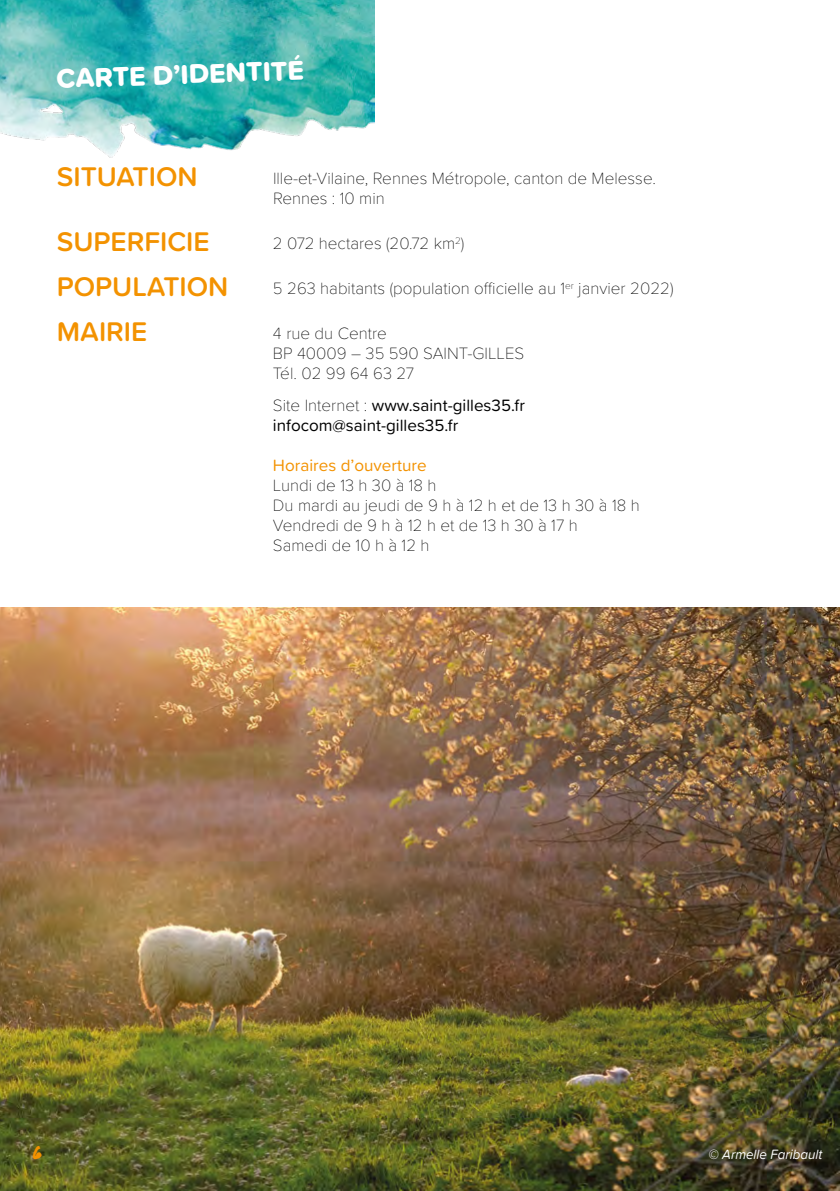
<style>
.page{position:relative;width:840px;height:1191px;background:#fff}
.page>*{position:absolute;margin:0;border:0;box-sizing:border-box;transform-origin:0 0}
.t1{font:600 28px "Proxima Soft";color:#f39200}
.t2{font:28px "Proxima Soft Extrabld";color:#fff}
.t3{font:18px "Permanent Marker";color:#f39200}
.t4{font:100 17px/20px "Proxima Soft";color:#000}
.t5{font:17px/20px "Proxima Soft";color:#000}
.t6{font:17px "Proxima Soft";color:#f39200}
.t7{font:italic 14px "Proxima Soft";color:#fff;scale:.95 1}
.s1{font-weight:100}
</style>
<div class="page">
<img style="left:0;top:0;width:374px;height:158px">
<img style="left:0;top:607px;width:839px;height:584px">
<h1 class="t2" style="left:56px;top:57px;width:249px;rotate:-2deg">CARTE D’IDENTITÉ</h1>
<h1 class="t1" style="left:57px;top:156px;width:142px">SITUATION</h1>
<p class="t4" style="left:273px;top:168px;width:384px">Ille-et-Vilaine, Rennes Métropole, canton de Melesse.<br>Rennes : 10 min</p>
<h1 class="t1" style="left:57px;top:221px;width:154px">SUPERFICIE</h1>
<p class="t4" style="left:273px;top:232px;width:193px">2 072 hectares (20.72 km<sup>2</sup>)</p>
<h1 class="t1" style="left:57px;top:266px;width:173px">POPULATION</h1>
<p class="t4" style="left:273px;top:277px;width:402px">5 263 habitants (population officielle au 1<sup>er</sup> janvier 2022)</p>
<h1 class="t1" style="left:57px;top:311px;width:92px">MAIRIE</h1>
<p class="t4" style="left:273px;top:322px;width:253px">4 rue du Centre<br>BP 40009 – 35 590 SAINT-GILLES<br>Tél. 02 99 64 63 27</p>
<p class="t5" style="left:273px;top:394px;width:253px"><span class="s1">Site Internet :</span> www.saint-gilles35.fr infocom@saint-gilles35.fr</p>
<p class="t6" style="left:273px;top:452px;width:155px">Horaires d’ouverture</p>
<p class="t4" style="left:273px;top:474px;width:368px">Lundi de 13 h 30 à 18 h<br>Du mardi au jeudi de 9 h à 12 h et de 13 h 30 à 18 h<br>Vendredi de 9 h à 12 h et de 13 h 30 à 17 h<br>Samedi de 10 h à 12 h</p>
<p class="t3" style="left:33px;top:1138px;width:11px">6</p>
<p class="t7" style="left:708px;top:1143px;width:121px">© Armelle Faribault</p>
</div>
